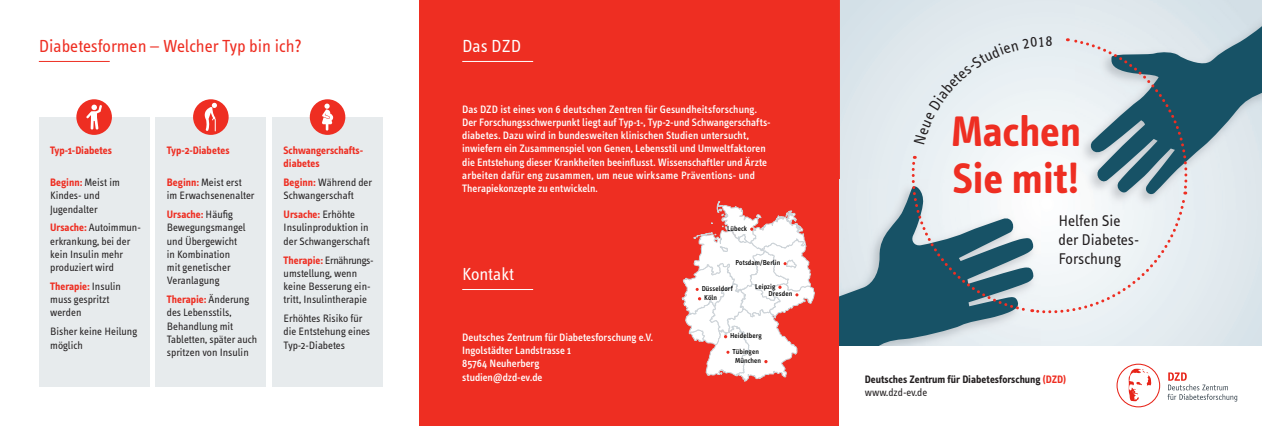
<style>
.page{position:relative;width:1262px;height:426px;background:#fff}
.page>*{position:absolute;margin:0;border:0;box-sizing:border-box;transform-origin:0 0}
.t1{font:700 43.5px/46.5px "Info Text";color:#ee2e22}
.t2{font:18px "Info Text";color:#ee2e22}
.t3{font:18px "Info Text";color:#fff}
.t4{font:16px/19.2px "Info Text";color:#231f20}
.t5{font:16px "Info Text Normal Caps";color:#231f20}
.t6{font:11px/13.2px "Info Text";color:#231f20}
.t7{font:500 11px/13.2px "Info Text";color:#fff}
.t8{font:700 11px/13.2px "Info Text";color:#231f20}
.t9{font:700 11px/13.2px "Info Text";color:#ee2e22}
.t10{font:500 7.3px "Info Text";letter-spacing:.01em;color:#000}
.s1{font-weight:700;color:#ee2e22}
.s2{color:#ee2e22}
.s3{font-weight:400}
</style>
<div class="page">
<div style="left:420px;top:0;width:423px;height:425px;background:#ee2e22"></div>
<svg style="left:840px;top:0;width:421px;height:346px;background:#dfe8ed"></svg>
<img style="left:1075px;top:0;width:186px;height:210px">
<svg style="left:1087px;top:0;width:174px;height:196px;background:#a1b9c3"></svg>
<svg style="left:840px;top:182px;width:194px;height:164px;background:#86a4af"></svg>
<hr style="left:462px;top:61px;width:71px;height:1px;background:#fff">
<div style="left:839px;top:346px;width:422px;height:79px;background:#fff"></div>
<svg style="left:1167px;top:372px;width:70px;height:29px"></svg>
<svg style="left:1128px;top:368px;width:23px;height:33px"></svg>
<div style="left:1116px;top:363px;width:44px;height:44px;border:1px solid #e72419;border-radius:50%"></div>
<hr style="left:462px;top:288px;width:71px;height:1px;background:#fff">
<hr style="left:39px;top:61px;width:71px;height:1px;background:#ee2e22">
<div style="left:39px;top:117px;width:110px;height:269px;background:#e7ebed"></div>
<div style="left:272px;top:117px;width:111px;height:269px;background:#e7ebed"></div>
<div style="left:155px;top:117px;width:111px;height:269px;background:#e7ebed"></div>
<div style="left:310px;top:99px;width:35px;height:36px;background:#ee2e22;border-radius:50%"></div>
<svg style="left:322px;top:103px;width:11px;height:27px"></svg>
<div style="left:193px;top:99px;width:36px;height:36px;background:#ee2e22;border-radius:50%"></div>
<svg style="left:204px;top:103px;width:13px;height:28px"></svg>
<div style="left:76px;top:99px;width:36px;height:36px;background:#ee2e22;border-radius:50%"></div>
<svg style="left:86px;top:104px;width:16px;height:25px"></svg>
<svg style="left:682px;top:201px;width:132px;height:180px"></svg>
<svg style="left:907px;top:36px;width:284px;height:281px"></svg>
<h2 class="t2" style="left:39px;top:36px;width:265px">Diabetesformen – Welcher Typ bin ich?</h2>
<p class="t9" style="left:50px;top:143px;width:63px">Typ-1-Diabetes</p>
<p class="t6" style="left:50px;top:176px;width:71px"><span class="s1">Beginn:</span> Meist im<br>Kindes- und<br>Jugendalter</p>
<p class="t6" style="left:50px;top:221px;width:92px"><span class="s1">Ursache:</span> Autoimmun&shy;erkrankung, bei der kein Insulin mehr produziert wird</p>
<p class="t6" style="left:50px;top:279px;width:72px"><span class="s1">Therapie:</span> Insulin muss gespritzt werden</p>
<p class="t6" style="left:50px;top:325px;width:88px">Bisher keine Heilung möglich</p>
<p class="t9" style="left:167px;top:143px;width:64px">Typ-2-Diabetes</p>
<p class="t6" style="left:167px;top:176px;width:89px"><span class="s1">Beginn:</span> Meist erst im Erwachsenenalter</p>
<p class="t6" style="left:167px;top:208px;width:80px"><span class="s1">Ursache:</span> Häufig<br>Bewegungsmangel und Übergewicht in Kombination mit genetischer<br>Veranlagung</p>
<p class="t6" style="left:167px;top:293px;width:92px"><span class="s1">Therapie:</span> Änderung des Lebensstils,<br>Behandlung mit<br>Tabletten, später auch spritzen von Insulin</p>
<p class="t9" style="left:283px;top:143px;width:81px">Schwangerschafts&shy;diabetes</p>
<p class="t6" style="left:283px;top:176px;width:90px"><span class="s1">Beginn:</span> Während der<br>Schwangerschaft</p>
<p class="t6" style="left:283px;top:208px;width:88px"><span class="s1">Ursache:</span> Erhöhte<br>Insulinproduktion in der Schwangerschaft</p>
<p class="t6" style="left:283px;top:253px;width:92px"><span class="s1">Therapie:</span> Ernährungs&shy;umstellung, wenn keine Besserung ein&shy;tritt, Insulintherapie</p>
<p class="t6" style="left:283px;top:311px;width:88px">Erhöhtes Risiko für die Entstehung eines<br>Typ-2-Diabetes</p>
<h2 class="t3" style="left:462px;top:36px;width:60px">Das DZD</h2>
<p class="t7" style="left:462px;top:102px;width:310px">Das DZD ist eines von 6 deutschen Zentren für Gesundheitsforschung.<br>Der Forschungsschwerpunkt liegt auf Typ-1-, Typ-2-und Schwangerschafts&shy;diabetes. Dazu wird in bundesweiten klinischen Studien untersucht, inwiefern ein Zusammenspiel von Genen, Lebensstil und Umweltfaktoren die Entstehung dieser Krankheiten beeinflusst. Wissenschaftler und Ärzte arbeiten dafür eng zusammen, um neue wirksame Präventions- und Therapiekonzepte zu entwickeln.</p>
<h2 class="t3" style="left:462px;top:264px;width:53px">Kontakt</h2>
<p class="t7" style="left:462px;top:330px;width:192px">Deutsches Zentrum für Diabetesforschung e.V.<br>Ingolstädter Landstrasse 1<br>85764 Neuherberg<br>studien@dzd-ev.de</p>
<p class="t10" style="left:727px;top:224px;width:22px">Lübeck</p>
<p class="t10" style="left:735px;top:258px;width:47px">Potsdam/Berlin</p>
<p class="t10" style="left:768px;top:289px;width:25px">Dresden</p>
<p class="t10" style="left:755px;top:282px;width:22px">Leipzig</p>
<p class="t10" style="left:701px;top:284px;width:33px">Düsseldorf</p>
<p class="t10" style="left:704px;top:293px;width:14px">Köln</p>
<p class="t10" style="left:730px;top:331px;width:33px">Heidelberg</p>
<p class="t10" style="left:732px;top:347px;width:28px">Tübingen</p>
<p class="t10" style="left:735px;top:356px;width:28px">München</p>
<h3 class="t5" style="left:1045px;top:32px;width:9px">8</h3>
<h1 class="t1" style="left:951px;top:109px;width:131px">Machen<br>Sie mit!</h1>
<h3 class="t4" style="left:1058px;top:211px;width:82px">Helfen Sie der Diabetes-<br>Forschung</h3>
<p class="t8" style="left:865px;top:372px;width:202px">Deutsches Zentrum für Diabetesforschung <span class="s2">(DZD) </span><span class="s3">www.dzd-ev.de</span></p>
</div>
